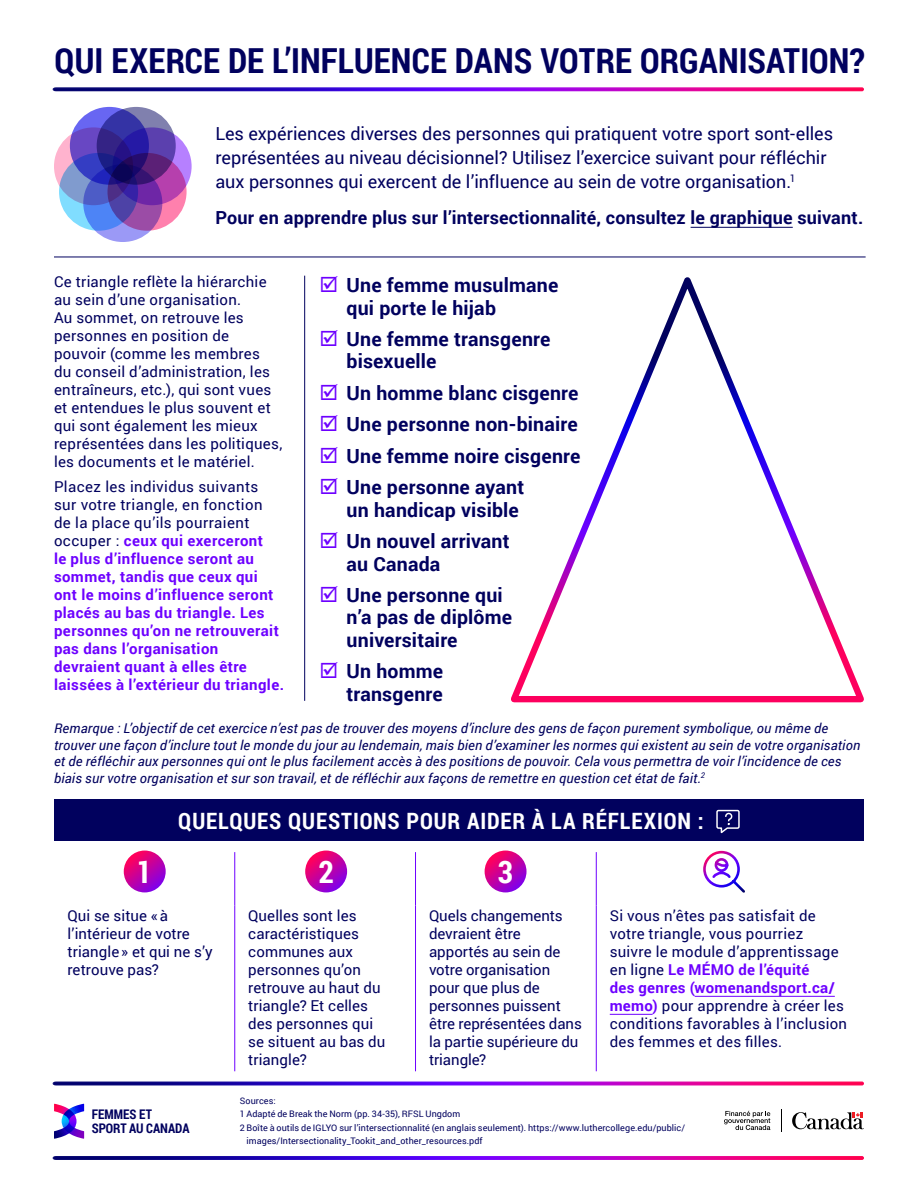
<style>
.page{position:relative;width:918px;height:1188px;background:#fff}
.page>*{position:absolute;margin:0;border:0;box-sizing:border-box;transform-origin:0 0}
.t1{font:700 34.5px "Roboto Condensed";letter-spacing:.005em;color:#01015e}
.t2{font:700 31.05px "Roboto Condensed";color:#fff}
.t3{font:700 22.5px "Roboto Condensed";letter-spacing:.04em;color:#fff}
.t4{font:700 19.5px/22.5px "Roboto";letter-spacing:.01em;color:#01015e}
.t5{font:18px/24px "Roboto";color:#01015e}
.t6{font:700 18px "Roboto";letter-spacing:.01em;color:#01015e}
.t7{font:15px/18px "Roboto";letter-spacing:.015em;color:#01015e}
.t8{font:700 15px/18px "Roboto";letter-spacing:.025em;color:#6d00ff}
.t9{font:15px/18px "Roboto";letter-spacing:-.005em;color:#01015e}
.t10{font:italic 13.5px/16.5px "Roboto";letter-spacing:.015em;color:#01015e}
.t11{font:700 13.35px/13.8px "Roboto Condensed";color:#01015e}
.t12{font:9px "Roboto";letter-spacing:.005em;color:#01015e}
.s1{font-weight:400;color:#01015e}
.s2{color:#6d00ff}
.s3{font-weight:700;color:#6d00ff}
</style>
<div class="page">
<img style="left:52px;top:87px;width:812px;height:4px">
<img style="left:52px;top:1082px;width:812px;height:4px">
<img style="left:52px;top:1156px;width:812px;height:4px">
<svg style="left:511px;top:277px;width:353px;height:426px"></svg>
<div style="left:83px;top:164px;width:79px;height:78px;background:#9b99f6;border-radius:50%"></div>
<svg style="left:59px;top:153px;width:79px;height:78px"></svg>
<svg style="left:108px;top:153px;width:79px;height:78px;background:#a85ca9"></svg>
<div style="left:70px;top:107px;width:79px;height:78px;background:#6866f2;border-radius:50%"></div>
<svg style="left:97px;top:107px;width:79px;height:78px"></svg>
<svg style="left:113px;top:127px;width:79px;height:78px;background:#6c37a8"></svg>
<svg style="left:54px;top:127px;width:79px;height:78px;background:#5a4eac"></svg>
<hr style="left:691px;top:227px;width:102px;height:1px;background:#01015e">
<hr style="left:304px;top:276px;width:1px;height:425px;background:#01015e">
<hr style="left:54px;top:257px;width:812px;height:1px;background:#01015e">
<div style="left:54px;top:799px;width:810px;height:41px;background:#01015e"></div>
<svg style="left:716px;top:809px;width:24px;height:25px"></svg>
<hr style="left:234px;top:852px;width:1px;height:54px;background:#6d00ff">
<hr style="left:415px;top:852px;width:1px;height:54px;background:#6d00ff">
<hr style="left:234px;top:906px;width:1px;height:165px;background:#6d00ff">
<hr style="left:415px;top:906px;width:1px;height:165px;background:#6d00ff">
<hr style="left:596px;top:852px;width:1px;height:54px;background:#6d00ff">
<hr style="left:596px;top:906px;width:1px;height:165px;background:#6d00ff">
<hr style="left:695px;top:996px;width:140px;height:1px;background:#6d00ff">
<hr style="left:610px;top:1014px;width:43px;height:1px;background:#6d00ff">
<svg style="left:124px;top:851px;width:42px;height:41px"></svg>
<svg style="left:305px;top:851px;width:42px;height:41px"></svg>
<svg style="left:485px;top:851px;width:42px;height:41px"></svg>
<svg style="left:703px;top:850px;width:42px;height:43px"></svg>
<svg style="left:781px;top:1109px;width:1px;height:23px"></svg>
<svg style="left:724px;top:1111px;width:46px;height:19px"></svg>
<svg style="left:792px;top:1112px;width:72px;height:17px"></svg>
<svg style="left:54px;top:1104px;width:30px;height:35px"></svg>
<h1 class="t1" style="left:55px;top:36px;width:812px">QUI EXERCE DE L’INFLUENCE DANS VOTRE ORGANISATION?</h1>
<p class="t5" style="left:215px;top:121px;width:619px">Les expériences diverses des personnes qui pratiquent votre sport sont-elles représentées au niveau décisionnel? Utilisez l’exercice suivant pour réfléchir aux personnes qui exercent de l’influence au sein de votre organisation.<sup>1</sup></p>
<p class="t6" style="left:215px;top:205px;width:649px">Pour en apprendre plus sur l’intersectionnalité, consultez le graphique suivant.</p>
<p class="t7" style="left:54px;top:272px;width:230px">Ce triangle reflète la hiérarchie au sein d’une organisation.<br>Au sommet, on retrouve les personnes en position de pouvoir (comme les membres<br>du conseil d’administration, les entraîneurs, etc.), qui sont vues et entendues le plus souvent et qui sont également les mieux représentées dans les politiques, les documents et le matériel.</p>
<p class="t8" style="left:54px;top:477px;width:232px"><span class="s1">Placez les individus suivants sur votre triangle, en fonction<br>de la place qu’ils pourraient occuper :</span> ceux qui exerceront<br>le plus d’influence seront au sommet, tandis que ceux qui ont le moins d’influence seront placés au bas du triangle. Les personnes qu’on ne retrouverait pas dans l’organisation devraient quant à elles être laissées à l’extérieur du triangle.</p>
<h3 class="t4" style="left:347px;top:273px;width:213px;text-indent:-27px"><span class="s2">☑</span> Une femme musulmane qui porte le hijab</h3>
<h3 class="t4" style="left:347px;top:327px;width:205px;text-indent:-27px"><span class="s2">☑</span> Une femme transgenre bisexuelle</h3>
<h3 class="t4" style="left:320px;top:381px;width:260px"><span class="s2">☑</span> Un homme blanc cisgenre</h3>
<h3 class="t4" style="left:320px;top:412px;width:260px"><span class="s2">☑</span> Une personne non-binaire</h3>
<h3 class="t4" style="left:320px;top:444px;width:262px"><span class="s2">☑</span> Une femme noire cisgenre</h3>
<h3 class="t4" style="left:320px;top:475px;width:206px;text-align:right"><span class="s2">☑</span> Une personne ayant un handicap visible</h3>
<h3 class="t4" style="left:347px;top:529px;width:165px;text-indent:-27px"><span class="s2">☑</span> Un nouvel arrivant au Canada</h3>
<h3 class="t4" style="left:347px;top:583px;width:167px;text-indent:-27px"><span class="s2">☑</span> Une personne qui n’a pas de diplôme universitaire</h3>
<h3 class="t4" style="left:320px;top:659px;width:125px;text-align:right"><span class="s2">☑</span> Un homme transgenre</h3>
<p class="t10" style="left:54px;top:720px;width:808px">Remarque : L’objectif de cet exercice n’est pas de trouver des moyens d’inclure des gens de façon purement symbolique, ou même de trouver une façon d’inclure tout le monde du jour au lendemain, mais bien d’examiner les normes qui existent au sein de votre organisation et de réfléchir aux personnes qui ont le plus facilement accès à des positions de pouvoir. Cela vous permettra de voir l’incidence de ces biais sur votre organisation et sur son travail, et de réfléchir aux façons de remettre en question cet état de fait.<sup>2</sup></p>
<h3 class="t3" style="left:178px;top:805px;width:527px">QUELQUES QUESTIONS POUR AIDER À LA RÉFLEXION :</h3>
<h2 class="t2" style="left:138px;top:850px;width:12px">1</h2>
<h2 class="t2" style="left:318px;top:850px;width:17px">2</h2>
<h2 class="t2" style="left:498px;top:850px;width:17px">3</h2>
<p class="t7" style="left:68px;top:906px;width:147px">Qui se situe «à l’intérieur de votre triangle» et qui ne s’y retrouve pas?</p>
<p class="t7" style="left:248px;top:906px;width:139px">Quelles sont les caractéristiques communes aux personnes qu’on retrouve au haut du triangle? Et celles des personnes qui se situent au bas du triangle?</p>
<p class="t9" style="left:429px;top:906px;width:154px">Quels changements devraient être apportés au sein de votre organisation pour que plus de personnes puissent être représentées dans la partie supérieure du triangle?</p>
<p class="t7" style="left:610px;top:906px;width:239px">Si vous n’êtes pas satisfait de votre triangle, vous pourriez suivre le module d’apprentissage en ligne <span class="s3">Le MÉMO de l’équité<br>des genres (womenandsport.ca/ memo)</span> pour apprendre à créer les conditions favorables à l’inclusion des femmes et des filles.</p>
<p class="t11" style="left:92px;top:1107px;width:99px">FEMMES ET<br>SPORT AU CANADA</p>
<p class="t12" style="left:240px;top:1094px;width:37px">Sources:</p>
<p class="t12" style="left:240px;top:1108px;width:222px">1 Adapté de Break the Norm (pp. 34-35), RFSL Ungdom</p>
<p class="t12" style="left:240px;top:1121px;width:447px">2 Boîte à outils de IGLYO sur l’intersectionnalité (en anglais seulement). https://www.luthercollege.edu/public/</p>
<p class="t12" style="left:247px;top:1135px;width:238px">images/Intersectionality_Tookit_and_other_resources.pdf</p>
</div>
